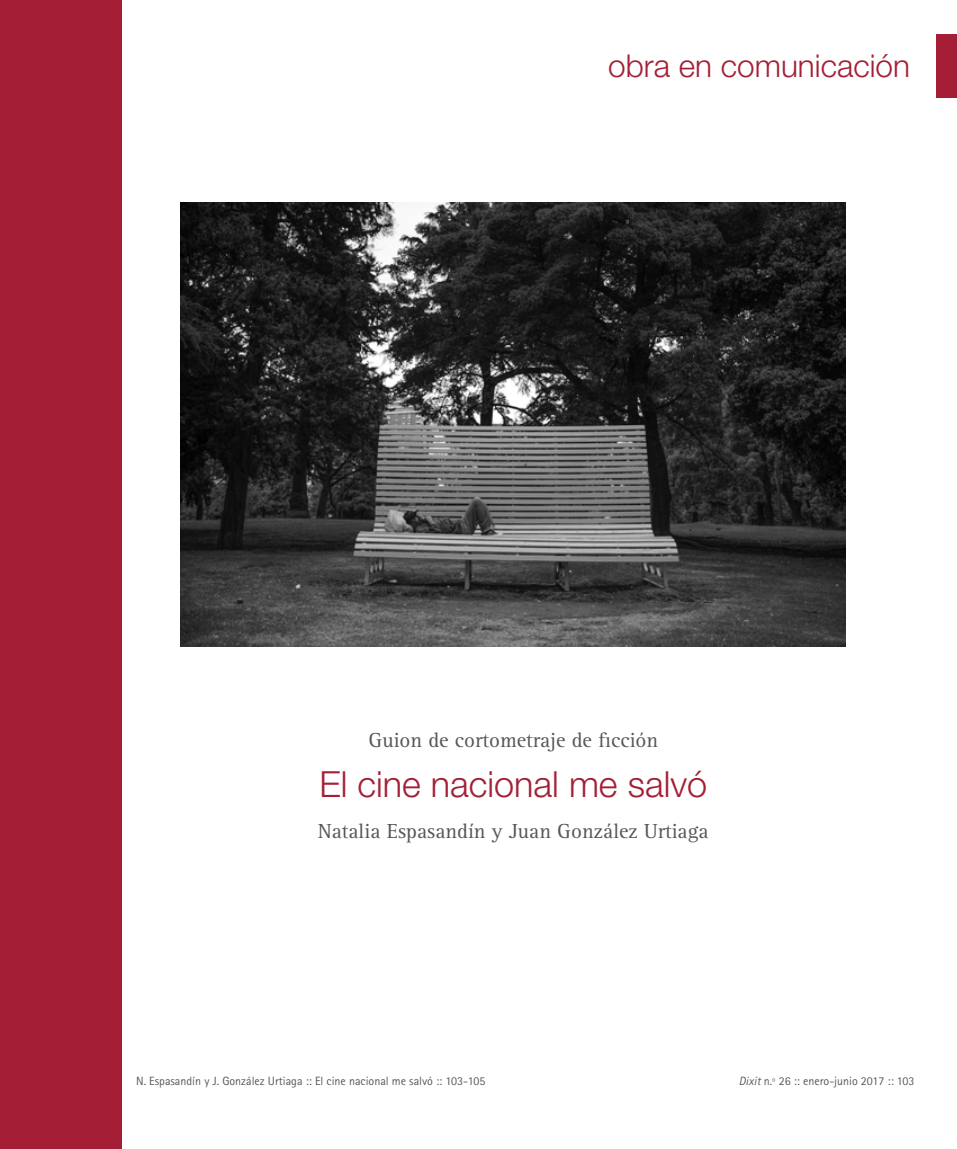
<style>
.page{position:relative;width:957px;height:1149px;background:#fff}
.page>*{position:absolute;margin:0;border:0;box-sizing:border-box;transform-origin:0 0}
.t1{font:300 36px "Helvetica Neue LT Std";color:#a41f35}
.t2{font:300 31.5px "Helvetica Neue LT Std";color:#a41f35}
.t3{font:21px "Rotis Serif Std";color:#575756}
.t4{font:12px "Rotis Sans Serif Std";color:#575756}
.s1{font-style:italic}
</style>
<div class="page">
<div style="left:935px;top:34px;width:22px;height:64px;background:#a41f35"></div>
<img style="left:181px;top:202px;width:665px;height:444px">
<div style="left:0;top:0;width:121px;height:1148px;background:#a41f35"></div>
<div style="left:0;top:0;width:122px;height:1148px;border:2px solid #a41f35"></div>
<h2 class="t2" style="left:608px;top:47px;width:303px">obra en comunicación</h2>
<h3 class="t3" style="left:368px;top:728px;width:291px">Guion de cortometraje de ficción</h3>
<h1 class="t1" style="left:319px;top:762px;width:389px">El cine nacional me salvó</h1>
<h3 class="t3" style="left:318px;top:818px;width:392px">Natalia Espasandín y Juan González Urtiaga</h3>
<p class="t4" style="left:136px;top:1073px;width:351px">N. Espasandín y J. González Urtiaga :: El cine nacional me salvó :: 103-105</p>
<p class="t4" style="left:738px;top:1073px;width:177px"><span class="s1">Dixit</span> n.º 26 :: enero-junio 2017 :: 103</p>
</div>
